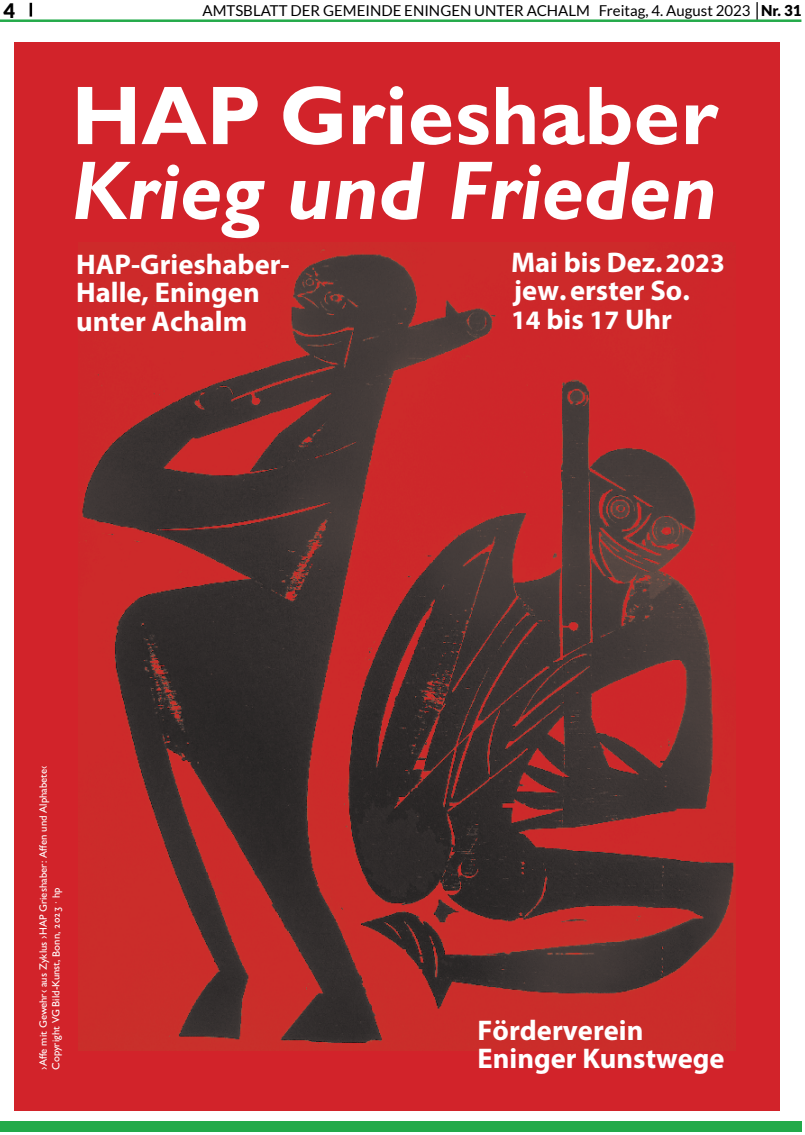
<style>
.page{position:relative;width:805px;height:1135px;background:#fff}
.page>*{position:absolute;margin:0;border:0;box-sizing:border-box;transform-origin:0 0}
.t1{font:italic 700 83.75px "Gill Sans MT Pro";color:#fff}
.t2{font:700 83.75px "Gill Sans MT Pro";color:#fff}
.t3{font:700 28.5px/28.5px "Myriad Pro";color:#fff}
.t4{font:900 20px "Lato";color:#000}
.t5{font:15px "Lato";color:#000}
.t6{font:500 10.75px/12.8px "Gill Sans MT Pro";color:#fff}
.s1{font-weight:900}
.s2{font-size:26.75px}
</style>
<div class="page">
<hr style="left:0;top:19px;width:801px;height:3px;background:#23aa4a">
<svg style="left:30px;top:3px;width:2px;height:14px"></svg>
<svg style="left:756px;top:2px;width:1px;height:18px"></svg>
<div style="left:0;top:1120px;width:801px;height:11px;background:#23aa4a"></div>
<div style="left:14px;top:43px;width:765px;height:1068px;background:#d2232a"></div>
<img style="left:78px;top:246px;width:657px;height:804px">
<p class="t4" style="left:4px;top:-2px;width:13px">4</p>
<p class="t5" style="left:202px;top:2px;width:600px">AMTSBLATT DER GEMEINDE ENINGEN UNTER ACHALM Freitag, 4. August 2023 <span class="s1">Nr. 31</span></p>
<h1 class="t2" style="left:71px;top:64px;width:648px">HAP Grieshaber</h1>
<h1 class="t1" style="left:71px;top:139px;width:647px">Krieg und Frieden</h1>
<p class="t3" style="left:76px;top:249px;width:215px">HAP-Grieshaber-<br>Halle, Eningen unter Achalm</p>
<p class="t6" style="left:37px;top:1069px;width:306px;rotate:-90deg">›Affe mit Gewehr‹ aus Zyklus ›HAP Grieshaber: Affen und Alphabete‹<br>Copyright VG Bild-Kunst, Bonn, 2023 · hp</p>
<p class="t3" style="left:511px;top:247px;width:215px">Mai bis Dez. <span class="s2">2023 </span>jew. erster So.<br><span class="s2">14</span> bis <span class="s2">17</span> Uhr</p>
<p class="t3" style="left:477px;top:1015px;width:248px">Förderverein<br>Eninger Kunstwege</p>
</div>
